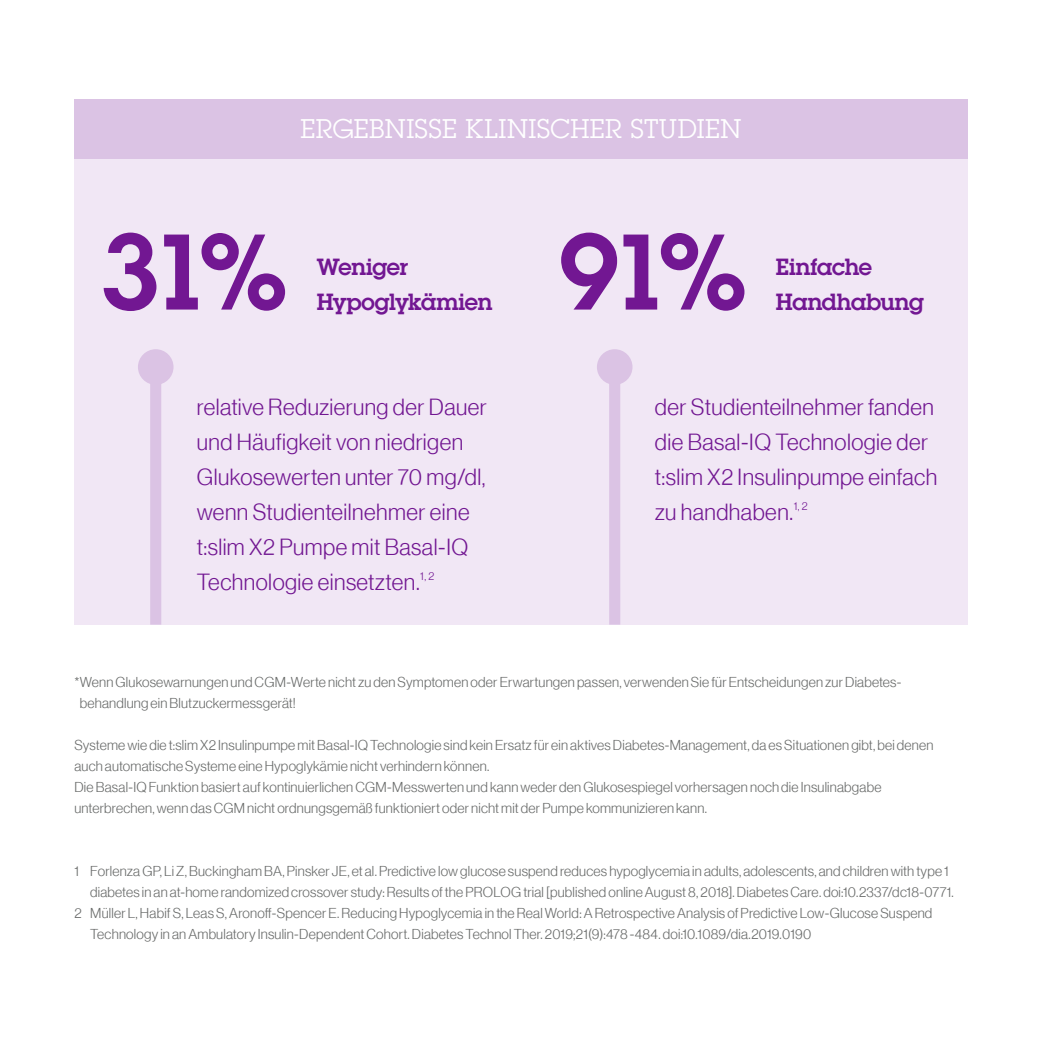
<style>
.page{position:relative;width:1042px;height:1042px;background:#fff}
.page>*{position:absolute;margin:0;border:0;box-sizing:border-box;transform-origin:0 0}
.t1{font:600 105px "Lubalin Graph Std";color:#721792}
.t2{font:26.25px "Lubalin Graph Std";letter-spacing:.02em;color:#fff}
.t3{font:22.75px/35px "N Haas Grotesk DS Std 45 Lt";letter-spacing:.02em;color:#721792}
.t4{font:600 22.75px/35px "Lubalin Graph Std";letter-spacing:-.015em;color:#721792}
.t5{font:14px/21px "N Haas Grotesk DS Std 45 Lt";letter-spacing:.015em;color:#676968}
</style>
<div class="page">
<div style="left:74px;top:99px;width:893px;height:525px;background:#f1e7f5"></div>
<div style="left:74px;top:99px;width:893px;height:60px;background:#dbc3e4"></div>
<div style="left:138px;top:349px;width:35px;height:36px;background:#dbc3e4;border-radius:50%"></div>
<div style="left:150px;top:365px;width:11px;height:259px;background:#dbc3e4"></div>
<div style="left:597px;top:349px;width:35px;height:36px;background:#dbc3e4;border-radius:50%"></div>
<div style="left:609px;top:365px;width:11px;height:259px;background:#dbc3e4"></div>
<h2 class="t2" style="left:300px;top:112px;width:442px">ERGEBNISSE KLINISCHER STUDIEN</h2>
<h1 class="t1" style="left:99px;top:203px;width:191px">31%</h1>
<h1 class="t1" style="left:558px;top:203px;width:191px">91%</h1>
<h3 class="t4" style="left:317px;top:249px;width:177px">Weniger<br>Hypoglykämien</h3>
<h3 class="t4" style="left:776px;top:249px;width:150px">Einfache<br>Handhabung</h3>
<h3 class="t3" style="left:197px;top:389px;width:291px">relative Reduzierung der Dauer und Häufigkeit von niedrigen<br>Glukosewerten unter 70 mg/dl, wenn Studienteilnehmer eine t:slim X2 Pumpe mit Basal-IQ<br>Technologie einsetzten.<sup>1,</sup> <sup>2</sup></h3>
<h3 class="t3" style="left:655px;top:389px;width:284px">der Studienteilnehmer fanden die Basal-IQ Technologie der t:slim X2 Insulinpumpe einfach zu handhaben.<sup>1,</sup> <sup>2</sup></h3>
<p class="t5" style="left:80px;top:671px;width:823px;text-indent:-5px">*Wenn Glukosewarnungen und CGM-Werte nicht zu den Symptomen oder Erwartungen passen, verwenden Sie für Entscheidungen zur Diabetes&shy;behandlung ein Blutzuckermessgerät!</p>
<p class="t5" style="left:74px;top:734px;width:860px">Systeme wie die t:slim X2 Insulinpumpe mit Basal-IQ Technologie sind kein Ersatz für ein aktives Diabetes-Management, da es Situationen gibt, bei denen auch automatische Systeme eine Hypoglykämie nicht verhindern können.<br>Die Basal-IQ Funktion basiert auf kontinuierlichen CGM-Messwerten und kann weder den Glukosespiegel vorhersagen noch die Insulinabgabe unterbrechen, wenn das CGM nicht ordnungsgemäß funktioniert oder nicht mit der Pumpe kommunizieren kann.</p>
<p class="t5" style="left:74px;top:860px;width:876px">1 Forlenza GP, Li Z, Buckingham BA, Pinsker JE, et al. Predictive low glucose suspend reduces hypoglycemia in adults, adolescents, and children with type 1</p>
<p class="t5" style="left:90px;top:881px;width:865px">diabetes in an at-home randomized crossover study: Results of the PROLOG trial [published online August 8, 2018]. Diabetes Care. doi:10.2337/dc18-0771.</p>
<p class="t5" style="left:74px;top:902px;width:859px">2 Müller L, Habif S, Leas S, Aronoff-Spencer E. Reducing Hypoglycemia in the Real World: A Retrospective Analysis of Predictive Low-Glucose Suspend</p>
<p class="t5" style="left:90px;top:923px;width:722px">Technology in an Ambulatory Insulin-Dependent Cohort. Diabetes Technol Ther. 2019;21(9):478 -484. doi:10.1089/dia.2019.0190</p>
</div>
